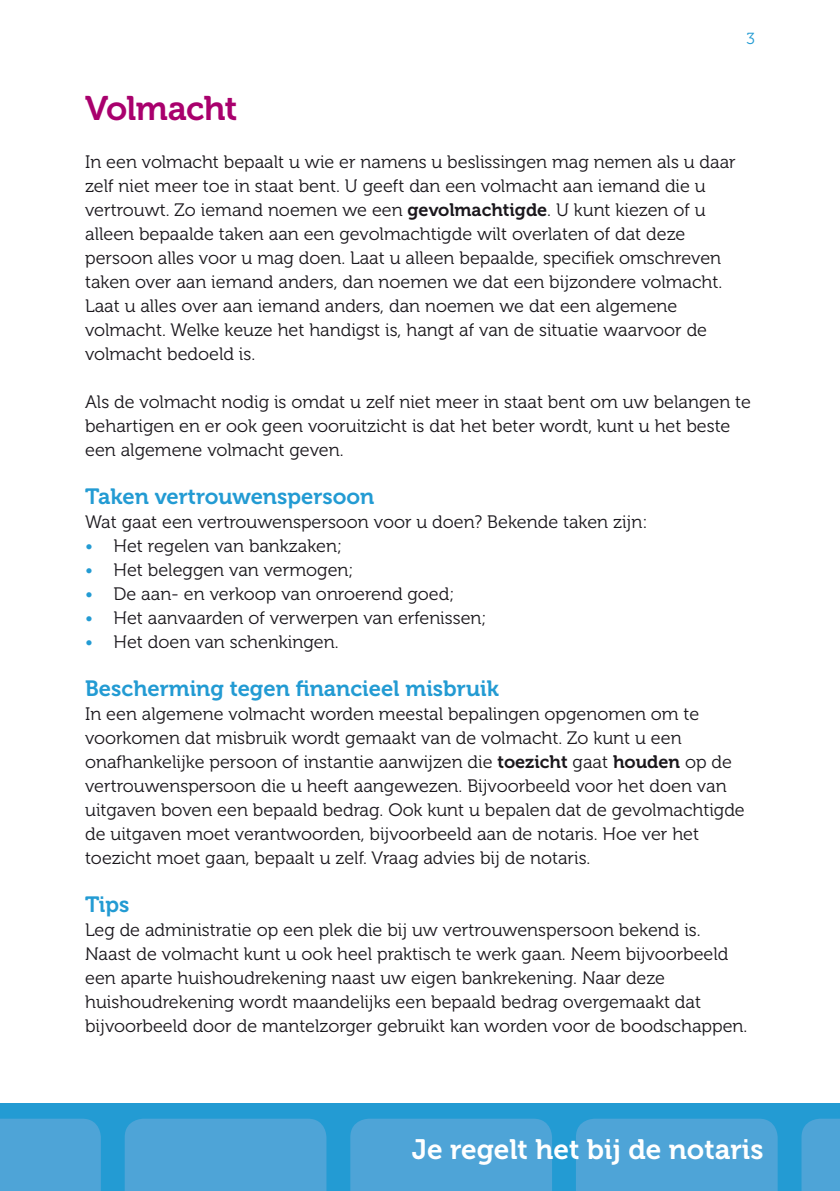
<style>
.page{position:relative;width:840px;height:1191px;background:#fff}
.page>*{position:absolute;margin:0;border:0;box-sizing:border-box;transform-origin:0 0}
.t1{font:34px "Museo 700";letter-spacing:-.02em;color:#a9006d}
.t2{font:28px "Museo 700";color:#fff}
.t3{font:22px "Museo 700";color:#239bd3}
.t4{font:18px/24px "Museo 300";color:#1a171c}
.t5{font:16px "Museo 300";color:#239bd3}
.s1{font-family:"Museo 700"}
.s2{color:#239bd3}
</style>
<div class="page">
<div style="left:0;top:1103px;width:839px;height:88px;background:#239bd3"></div>
<div style="left:0;top:1118px;width:101px;height:73px;background:#4ea4d7"></div>
<div style="left:576px;top:1118px;width:201px;height:73px;background:#4ea4d7"></div>
<div style="left:350px;top:1118px;width:201px;height:73px;background:#4ea4d7"></div>
<div style="left:125px;top:1118px;width:201px;height:73px;background:#4ea4d7"></div>
<div style="left:801px;top:1118px;width:38px;height:73px;background:#4ea4d7"></div>
<p class="t5" style="left:746px;top:30px;width:10px">3</p>
<h1 class="t1" style="left:85px;top:89px;width:154px">Volmacht</h1>
<p class="t4" style="left:85px;top:150px;width:651px">In een volmacht bepaalt u wie er namens u beslissingen mag nemen als u daar zelf niet meer toe in staat bent. U geeft dan een volmacht aan iemand die u vertrouwt. Zo iemand noemen we een <span class="s1">gevolmachtigde</span>. U kunt kiezen of u alleen bepaalde taken aan een gevolmachtigde wilt overlaten of dat deze persoon alles voor u mag doen. Laat u alleen bepaalde, specifiek omschreven taken over aan iemand anders, dan noemen we dat een bijzondere volmacht.<br>Laat u alles over aan iemand anders, dan noemen we dat een algemene volmacht. Welke keuze het handigst is, hangt af van de situatie waarvoor de volmacht bedoeld is.</p>
<p class="t4" style="left:85px;top:390px;width:667px">Als de volmacht nodig is omdat u zelf niet meer in staat bent om uw belangen te behartigen en er ook geen vooruitzicht is dat het beter wordt, kunt u het beste een algemene volmacht geven.</p>
<p class="t3" style="left:85px;top:484px;width:290px">Taken vertrouwenspersoon</p>
<p class="t4" style="left:85px;top:510px;width:563px">Wat gaat een vertrouwenspersoon voor u doen? Bekende taken zijn:</p>
<p class="t4" style="left:85px;top:534px;width:258px"><span class="s2">•</span> Het regelen van bankzaken;</p>
<p class="t4" style="left:85px;top:558px;width:270px"><span class="s2">•</span> Het beleggen van vermogen;</p>
<p class="t4" style="left:85px;top:582px;width:370px"><span class="s2">•</span> De aan- en verkoop van onroerend goed;</p>
<p class="t4" style="left:85px;top:606px;width:403px"><span class="s2">•</span> Het aanvaarden of verwerpen van erfenissen;</p>
<p class="t4" style="left:85px;top:630px;width:255px"><span class="s2">•</span> Het doen van schenkingen.</p>
<p class="t3" style="left:85px;top:676px;width:415px">Bescherming tegen financieel misbruik</p>
<p class="t4" style="left:85px;top:702px;width:660px">In een algemene volmacht worden meestal bepalingen opgenomen om te voorkomen dat misbruik wordt gemaakt van de volmacht. Zo kunt u een onafhankelijke persoon of instantie aanwijzen die <span class="s1">toezicht</span> gaat <span class="s1">houden</span> op de vertrouwenspersoon die u heeft aangewezen. Bijvoorbeeld voor het doen van uitgaven boven een bepaald bedrag. Ook kunt u bepalen dat de gevolmachtigde de uitgaven moet verantwoorden, bijvoorbeeld aan de notaris. Hoe ver het toezicht moet gaan, bepaalt u zelf. Vraag advies bij de notaris.</p>
<p class="t3" style="left:85px;top:892px;width:46px">Tips</p>
<p class="t4" style="left:85px;top:918px;width:663px">Leg de administratie op een plek die bij uw vertrouwenspersoon bekend is.<br>Naast de volmacht kunt u ook heel praktisch te werk gaan. Neem bijvoorbeeld een aparte huishoudrekening naast uw eigen bankrekening. Naar deze huishoudrekening wordt maandelijks een bepaald bedrag overgemaakt dat bijvoorbeeld door de mantelzorger gebruikt kan worden voor de boodschappen.</p>
<h2 class="t2" style="left:411px;top:1133px;width:353px">Je regelt het bij de notaris</h2>
</div>
